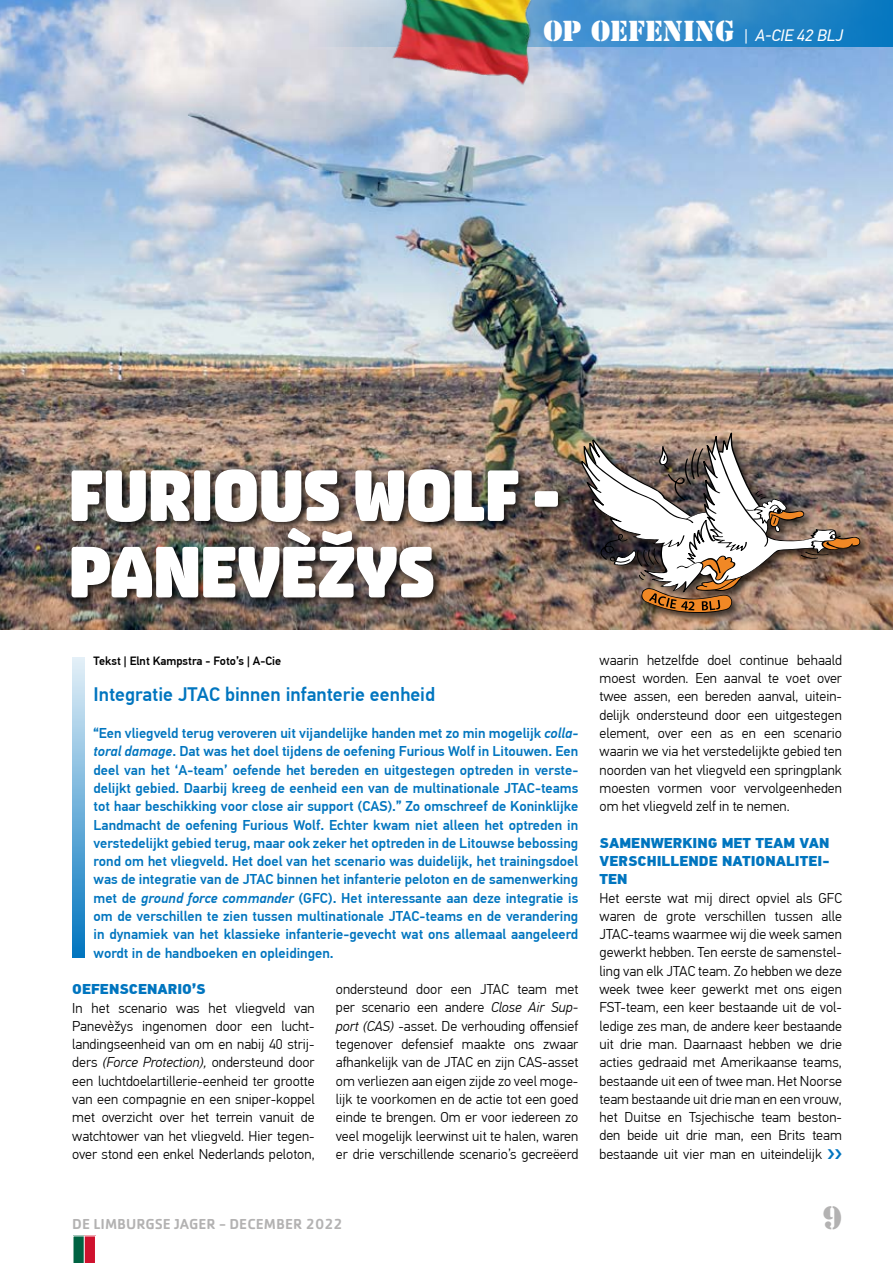
<style>
.page{position:relative;width:893px;height:1263px;background:#fff}
.page>*{position:absolute;margin:0;border:0;box-sizing:border-box;transform-origin:0 0}
.t1{font:900 82.5px/76.5px "Newtype Stereo Rounded";color:#fff}
.t2{font:30px "Stencil LT";color:#b3b2b2}
.t3{font:500 19.5px "PF Din Text Pro";color:#0075bf}
.t4{font:italic 16.5px "PF Din Text Pro";color:#fff}
.t5{font:500 15px "Cachet Std";color:#b3b2b2}
.t6{font:300 14.25px/18.3px "PF Din Text Pro";color:#000;text-align:justify}
.t7{font:500 14.25px/18.3px "PF Din Text Pro";color:#0075bf;text-align:justify}
.t8{font:900 14.25px/18.3px "PF Din Text Pro";color:#0075bf;text-align:justify}
.t9{font:500 12px "PF Din Text Pro";color:#000}
.s1{font-family:"Stencil LT";font-style:normal;font-size:27px}
.s2{font-style:italic}
</style>
<div class="page">
<img style="left:0;top:0;width:893px;height:629px">
<svg style="left:72px;top:657px;width:13px;height:300px;background:#72b2db"></svg>
<div style="left:69px;top:467px;width:499px;height:140px;background:#000;opacity:.75"></div>
<div style="left:580px;top:431px;width:291px;height:193px;background:#000;opacity:.65"></div>
<img style="left:581px;top:432px;width:281px;height:181px">
<svg style="left:315px;top:0;width:578px;height:47px;background:#4492cb"></svg>
<svg style="left:73px;top:1235px;width:23px;height:28px"></svg>
<img style="left:369px;top:0;width:186px;height:92px">
<p class="t4" style="left:543px;top:26px;width:301px"><span class="s1">OP OEFENING</span> | A-CIE 42 BLJ</p>
<h1 class="t1" style="left:69px;top:457px;width:492px">FURIOUS WOLF -<br>PANEVÈŽYS</h1>
<p class="t9" style="left:94px;top:653px;width:189px">Tekst | Elnt Kampstra - Foto’s | A-Cie</p>
<h3 class="t3" style="left:94px;top:683px;width:343px">Integratie JTAC binnen infanterie eenheid</h3>
<p class="t7" style="left:94px;top:724px;width:486px">“Een vliegveld terug veroveren uit vijandelijke handen met zo min mogelijk <span class="s2">colla&shy;toral damage</span>. Dat was het doel tijdens de oefening Furious Wolf in Litouwen. Een deel van het ‘A-team’ oefende het bereden en uitgestegen optreden in verste&shy;delijkt gebied. Daarbij kreeg de eenheid een van de multinationale JTAC-teams tot haar beschikking voor close air support (CAS).” Zo omschreef de Koninklijke Landmacht de oefening Furious Wolf. Echter kwam niet alleen het optreden in verstedelijkt gebied terug, maar ook zeker het optreden in de Litouwse bebossing rond om het vliegveld. Het doel van het scenario was duidelijk, het trainingsdoel was de integratie van de JTAC binnen het infanterie peloton en de samenwerking met de <span class="s2">ground force commander</span> (GFC). Het interessante aan deze integratie is om de verschillen te zien tussen multinationale JTAC-teams en de verandering in dynamiek van het klassieke infanterie-gevecht wat ons allemaal aangeleerd wordt in de handboeken en opleidingen.</p>
<p class="t8" style="left:72px;top:980px;width:135px">OEFENSCENARIO’S</p>
<p class="t6" style="left:72px;top:999px;width:244px">In het scenario was het vliegveld van Panevèžys ingenomen door een lucht&shy;landingseenheid van om en nabij 40 strij&shy;ders <span class="s2">(Force Protection),</span> ondersteund door een luchtdoelartillerie-eenheid ter grootte van een compagnie en een sniper-koppel met overzicht over het terrein vanuit de watchtower van het vliegveld. Hier tegen&shy;over stond een enkel Nederlands peloton,</p>
<p class="t6" style="left:336px;top:980px;width:244px">ondersteund door een JTAC team met per scenario een andere <span class="s2">Close Air Sup&shy;port (CAS)</span> -asset. De verhouding offensief tegenover defensief maakte ons zwaar afhankelijk van de JTAC en zijn CAS-asset om verliezen aan eigen zijde zo veel moge&shy;lijk te voorkomen en de actie tot een goed einde te brengen. Om er voor iedereen zo veel mogelijk leerwinst uit te halen, waren er drie verschillende scenario’s gecreëerd</p>
<p class="t5" style="left:72px;top:1215px;width:272px">DE LIMBURGSE JAGER - DECEMBER 2022</p>
<p class="t6" style="left:600px;top:651px;width:244px">waarin hetzelfde doel continue behaald moest worden. Een aanval te voet over twee assen, een bereden aanval, uitein&shy;delijk ondersteund door een uitgestegen element, over een as en een scenario waarin we via het verstedelijkte gebied ten noorden van het vliegveld een springplank moesten vormen voor vervolgeenheden om het vliegveld zelf in te nemen.</p>
<p class="t8" style="left:600px;top:834px;width:231px">SAMENWERKING MET TEAM VAN VERSCHILLENDE NATIONALITEI-TEN</p>
<p class="t6" style="left:600px;top:889px;width:244px">Het eerste wat mij direct opviel als GFC waren de grote verschillen tussen alle JTAC-teams waarmee wij die week samen gewerkt hebben. Ten eerste de samenstel&shy;ling van elk JTAC team. Zo hebben we deze week twee keer gewerkt met ons eigen FST-team, een keer bestaande uit de vol&shy;ledige zes man, de andere keer bestaande uit drie man. Daarnaast hebben we drie acties gedraaid met Amerikaanse teams, bestaande uit een of twee man. Het Noorse team bestaande uit drie man en een vrouw, het Duitse en Tsjechische team beston&shy;den beide uit drie man, een Brits team bestaande uit vier man en uiteindelijk</p>
<h2 class="t2" style="left:823px;top:1198px;width:20px">9</h2>
</div>
